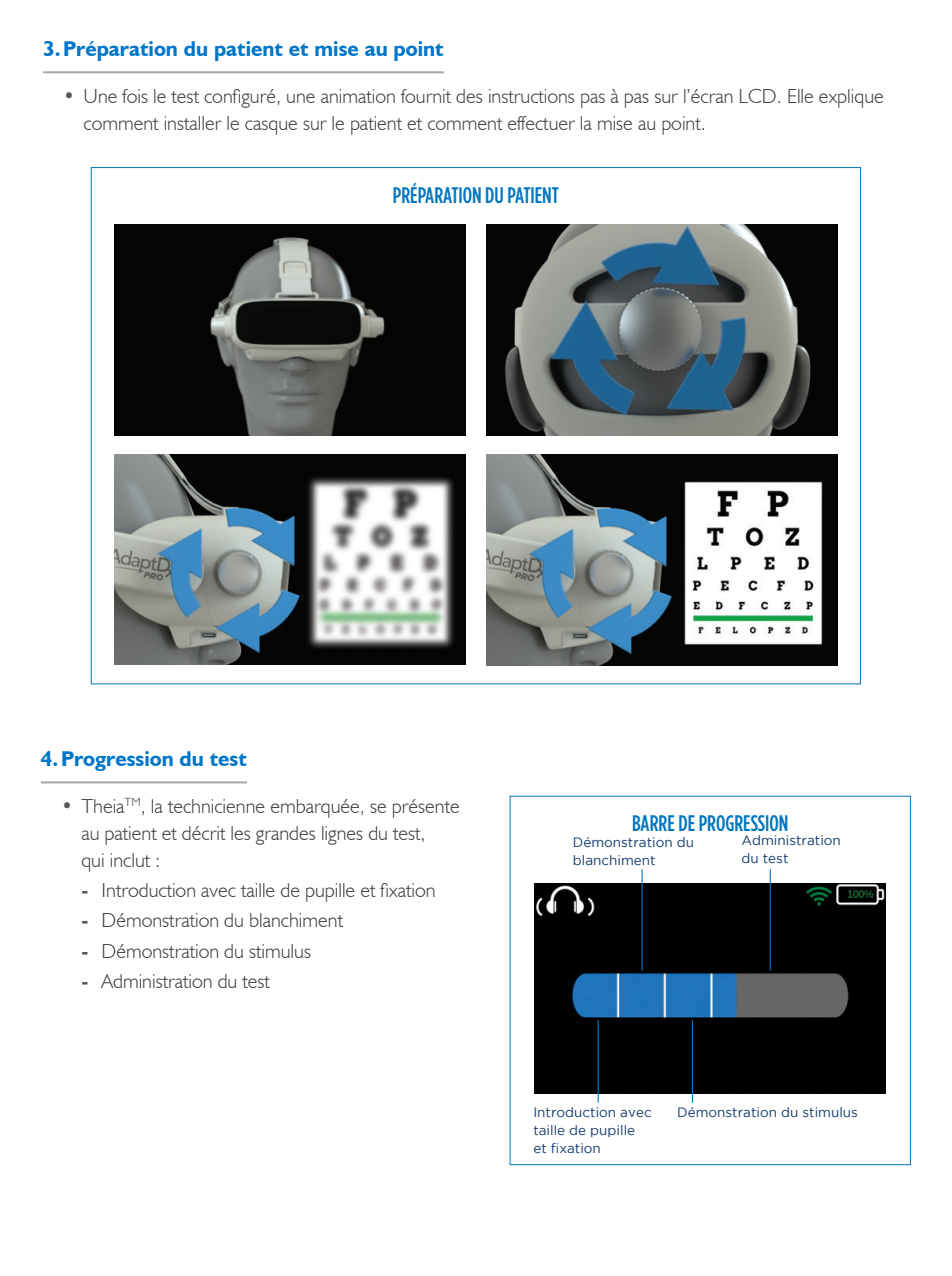
<style>
.page{position:relative;width:952px;height:1276px;background:#fff}
.page>*{position:absolute;margin:0;border:0;box-sizing:border-box;transform-origin:0 0}
.t1{font:500 22.5px "Gotham Condensed";color:#0076be}
.section_headline{font:700 21.38px "Humanist 521 BT";color:#0076c8}
.t2{font:300 20.25px/27px "Humanist 521 BT";color:#3e3e3f}
.body_copy{font:13.5px/18px "Gotham";color:#163c6d}
.s1{color:#57585a}
.s2{font-weight:700;color:#57585a}
</style>
<div class="page">
<hr style="left:43px;top:71px;width:401px;height:2px;background:#a8a9ad">
<hr style="left:41px;top:781px;width:206px;height:2px;background:#a8a9ad">
<img style="left:115px;top:225px;width:350px;height:210px">
<img style="left:486px;top:225px;width:351px;height:210px">
<img style="left:115px;top:455px;width:350px;height:209px">
<img style="left:486px;top:455px;width:351px;height:210px">
<img style="left:535px;top:883px;width:350px;height:210px">
<hr style="left:692px;top:1020px;width:1px;height:83px;background:#0076be">
<hr style="left:641px;top:869px;width:2px;height:102px;background:#0076be">
<hr style="left:770px;top:869px;width:1px;height:102px;background:#0076be">
<hr style="left:598px;top:1020px;width:1px;height:83px;background:#0076be">
<p class="section_headline" style="left:43px;top:35px;width:402px">3.Préparation du patient et mise au point</p>
<p class="t2" style="left:84px;top:82px;width:802px;text-indent:-20px"><span class="s1">•</span> Une fois le test configuré, une animation fournit des instructions pas à pas sur l’écran LCD. Elle explique comment installer le casque sur le patient et comment effectuer la mise au point.</p>
<p class="t1" style="left:393px;top:182px;width:167px">PRÉPARATION DU PATIENT</p>
<p class="section_headline" style="left:41px;top:745px;width:208px">4.Progression du test</p>
<p class="t2" style="left:81px;top:792px;width:380px;text-indent:-20px"><span class="s1">•</span> Theia<sup>TM</sup>, la technicienne embarquée, se présente au patient et décrit les grandes lignes du test,<br>qui inclut :</p>
<p class="t2" style="left:81px;top:876px;width:356px"><span class="s2">-</span> Introduction avec taille de pupille et fixation</p>
<p class="t2" style="left:81px;top:906px;width:263px"><span class="s2">-</span> Démonstration du blanchiment</p>
<p class="t2" style="left:81px;top:937px;width:231px"><span class="s2">-</span> Démonstration du stimulus</p>
<p class="t2" style="left:81px;top:967px;width:190px"><span class="s2">-</span> Administration du test</p>
<p class="t1" style="left:632px;top:811px;width:158px">BARRE DE PROGRESSION</p>
<p class="body_copy" style="left:573px;top:833px;width:123px">Démonstration du blanchiment</p>
<p class="body_copy" style="left:741px;top:831px;width:101px">Administration du test</p>
<p class="body_copy" style="left:533px;top:1103px;width:120px">Introduction avec</p>
<p class="body_copy" style="left:677px;top:1103px;width:182px">Démonstration du stimulus</p>
<p class="body_copy" style="left:533px;top:1121px;width:103px">taille de pupille et fixation</p>
</div>
